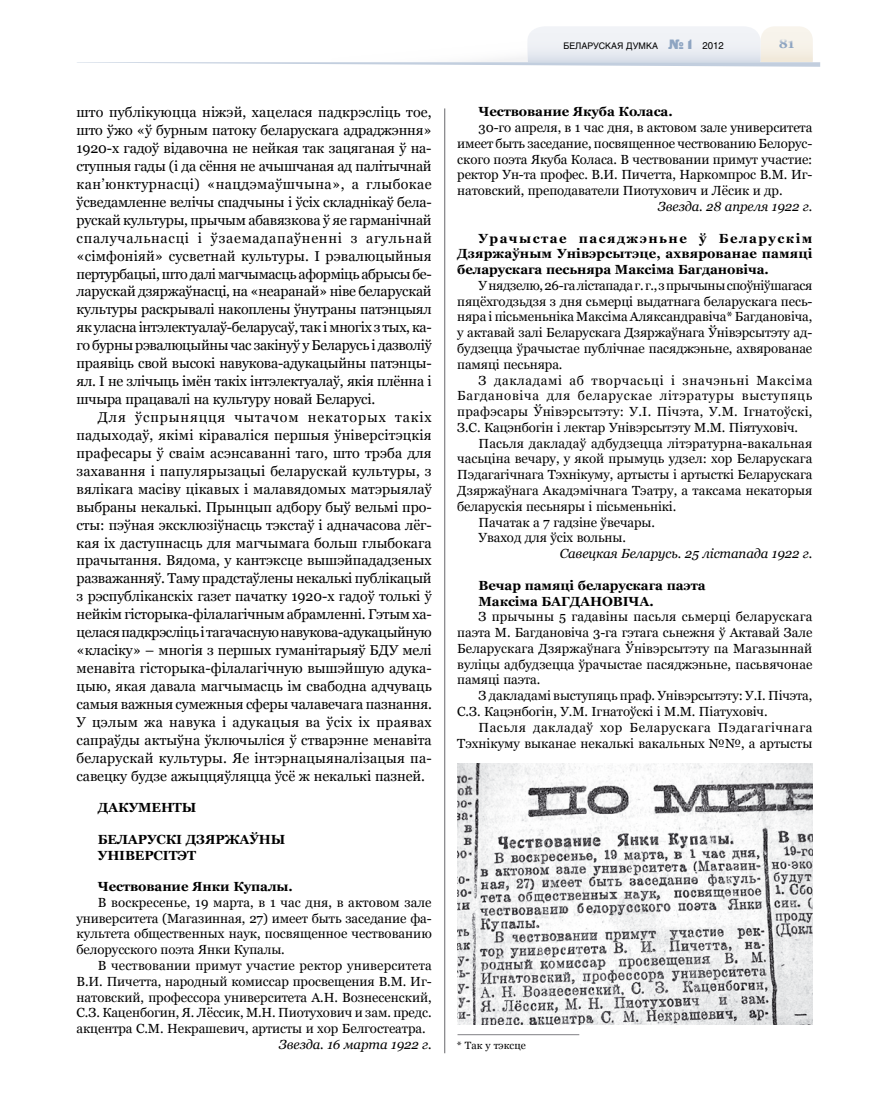
<style>
.page{position:relative;width:872px;height:1106px;background:#fff}
.page>*{position:absolute;margin:0;border:0;box-sizing:border-box;transform-origin:0 0}
.t1{font:14.25px/18px "Georgia";letter-spacing:-.015em;color:#000;text-align:justify}
.t2{font:700 13.5px "Georgia";color:#8ea5c2}
.t3{font:13.2px/15.8px "Georgia";letter-spacing:-.005em;color:#000;text-align:justify}
.t4{font:700 13.2px/15.8px "Georgia";letter-spacing:-.01em;color:#000}
.t5{font:13.2px/15.8px "Georgia";letter-spacing:.04em;color:#000;text-align:right}
.t6{font:italic 13.2px "Georgia";letter-spacing:-.005em;color:#000}
.t7{font:10.5px "Georgia";letter-spacing:.005em;color:#000}
.t8{font:9px "Helios";color:#000}
.s1{font-family:"Black Grotesk C";font-size:13.5px;color:#8ea5c2}
.s2{font-size:9.75px}
</style>
<div class="page">
<hr style="left:444px;top:108px;width:1px;height:945px;background:#68676c">
<svg style="left:77px;top:26px;width:743px;height:41px"></svg>
<img style="left:457px;top:763px;width:355px;height:261px">
<hr style="left:457px;top:1034px;width:122px;height:1px;background:#818084">
<p class="t1" style="left:77px;top:103px;width:357px">што публікуюцца ніжэй, хацелася падкрэсліць тое, што ўжо «ў бурным патоку беларускага адраджэння» 1920-х гадоў відавочна не нейкая так зацяганая ў на&shy;ступныя гады (і да сёння не ачышчаная ад палітычнай кан’юнктурнасці) «нацдэмаўшчына», а глыбокае ўсведамленне велічы спадчыны і ўсіх складнікаў бела&shy;рускай культуры, прычым абавязкова ў яе гарманічнай спалучальнасці і ўзаемадапаўненні з агульнай «сімфоніяй» сусветнай культуры. І рэвалюцыйныя пертурбацыі, што далі магчымасць аформіць абрысы бе&shy;ларускай дзяржаўнасці, на «неаранай» ніве беларускай культуры раскрывалі накоплены ўнутраны патэнцыял як уласна інтэлектуалаў-беларусаў, так і многіх з тых, ка&shy;го бурны рэвалюцыйны час закінуў у Беларусь і дазволіў праявіць свой высокі навукова-адукацыйны патэнцы&shy;ял. І не злічыць імён такіх інтэлектуалаў, якія плённа і шчыра працавалі на культуру новай Беларусі.</p>
<p class="t1" style="left:77px;top:408px;width:357px;text-indent:21px">Для ўспрыняцця чытачом некаторых такіх падыходаў, якімі кіраваліся першыя ўніверсітэцкія прафесары ў сваім асэнсаванні таго, што трэба для захавання і папулярызацыі беларускай культуры, з вялікага масіву цікавых і малавядомых матэрыялаў выбраны некалькі. Прынцып адбору быў вельмі про&shy;сты: пэўная эксклюзіўнасць тэкстаў і адначасова лёг&shy;кая іх даступнасць для магчымага больш глыбокага прачытання. Вядома, у кантэксце вышэйпададзеных разважанняў. Таму прадстаўлены некалькі публікацый з рэспубліканскіх газет пачатку 1920-х гадоў толькі ў нейкім гісторыка-філалагічным абрамленні. Гэтым ха&shy;целася падкрэсліць і тагачасную навукова-адукацыйную «класіку» – многія з першых гуманітарыяў БДУ мелі менавіта гісторыка-філалагічную вышэйшую адука&shy;цыю, якая давала магчымасць ім свабодна адчуваць самыя важныя сумежныя сферы чалавечага пазнання.<br>У цэлым жа навука і адукацыя ва ўсіх іх праявах сапраўды актыўна ўключыліся ў стварэнне менавіта беларускай культуры. Яе інтэрнацыяналізацыя па&shy;савецку будзе ажыццяўляцца ўсё ж некалькі пазней.</p>
<p class="t4" style="left:98px;top:799px;width:100px">ДАКУМЕНТЫ</p>
<p class="t4" style="left:98px;top:831px;width:175px">Беларускі д Зяржаўны<br>Універсітэт</p>
<p class="t4" style="left:98px;top:878px;width:196px">Чествование Янки Купалы.</p>
<p class="t3" style="left:77px;top:894px;width:357px;text-indent:21px">В воскресенье, 19 марта, в 1 час дня, в актовом зале университета (Магазинная, 27) имеет быть заседание фа&shy;культета общественных наук, посвященное чествованию белорусского поэта Янки Купалы.</p>
<p class="t3" style="left:77px;top:957px;width:357px;text-indent:21px">В чествовании примут участие ректор университета В.И. Пичетта, народный комиссар просвещения В.М. Иг&shy;натовский, профессора университета А.Н. Вознесенский, С.З. Каценбогин, Я. Лёссик, М.Н. Пиотухович и зам. предс. акцентра С.М. Некрашевич, артисты и хор Белгостеатра.</p>
<p class="t6" style="left:279px;top:1036px;width:154px">Звезда. 16 марта 1922 г.</p>
<p class="t8" style="left:563px;top:40px;width:162px">БЕЛАРУСКАЯ ДУМКА <span class="s1">№ 1</span> <span class="s2">2012</span></p>
<p class="t2" style="left:778px;top:36px;width:17px">81</p>
<p class="t4" style="left:478px;top:104px;width:196px">Чествование Якуба Коласа.</p>
<p class="t3" style="left:457px;top:120px;width:357px;text-indent:21px">30-го апреля, в 1 час дня, в актовом зале университета имеет быть заседание, посвященное чествованию Белорус&shy;ского поэта Якуба Коласа. В чествовании примут участие: ректор Ун-та профес. В.И. Пичетта, Наркомпрос В.М. Иг&shy;натовский, преподаватели Пиотухович и Лёсик и др.</p>
<p class="t6" style="left:658px;top:199px;width:156px">Звезда. 28 апреля 1922 г.</p>
<p class="t4" style="left:457px;top:230px;width:357px;text-align:justify;text-indent:21px">Урачыстае пасяджэньне ў Беларускім Дзяржаўным Унівэрсытэце, ахвярованае памяці беларускага песьняра Максіма Багдановіча.</p>
<p class="t3" style="left:457px;top:277px;width:357px;text-indent:21px">У нядзелю, 26-га лістапада г. г., з прычыны споўніўшагася пяцёхгодзьдзя з дня сьмерці выдатнага беларускага песь&shy;няра і пісьменьніка Максіма Аляксандравіча* Багдановіча, у актавай залі Беларускага Дзяржаўнага Ўнівэрсытэту ад&shy;будзецца ўрачыстае публічнае пасяджэньне, ахвярованае памяці песьняра.</p>
<p class="t3" style="left:457px;top:372px;width:357px;text-indent:21px">З дакладамі аб творчасьці і значэньні Максіма Багдановіча для беларускае літэратуры выступяць прафэсары Ўнівэрсытэту: У.I. Пічэта, У.М. Ігнатоўскі, З.С. Кацэнбогін і лектар Унівэрсытэту М.М. Піятуховіч.</p>
<p class="t3" style="left:478px;top:435px;width:335px">Пасьля дакладаў адбудзецца літэратурна-вакальная</p>
<p class="t3" style="left:457px;top:451px;width:356px">часьціна вечару, у якой прымуць удзел: хор Беларускага</p>
<p class="t3" style="left:457px;top:467px;width:357px">Пэдагагічнага Тэхнікуму, артысты і артысткі Беларускага</p>
<p class="t3" style="left:457px;top:482px;width:356px">Дзяржаўнага Акадэмічнага Тэатру, а таксама некаторыя</p>
<p class="t3" style="left:457px;top:498px;width:220px">беларускія песьняры і пісьменьнікі.</p>
<p class="t3" style="left:478px;top:514px;width:178px">Пачатак а 7 гадзіне ўвечары.</p>
<p class="t3" style="left:478px;top:530px;width:149px">Уваход для ўсіх вольны.</p>
<p class="t6" style="left:560px;top:546px;width:254px">Савецкая Беларусь. 25 лістапада 1922 г.</p>
<p class="t4" style="left:478px;top:577px;width:229px">Вечар памяці беларускага паэта<br>Максіма БАГДАНОВІЧА.</p>
<p class="t3" style="left:457px;top:609px;width:357px;text-indent:21px">З прычыны 5 гадавіны пасьля сьмерці беларускага паэта М. Багдановіча 3-га гэтага сьнежня ў Актавай Зале Беларускага Дзяржаўнага Ўнівэрсытэту па Магазыннай вуліцы адбудзецца ўрачыстае пасяджэньне, пасьвячонае памяці паэта.</p>
<p class="t3" style="left:457px;top:687px;width:357px;text-indent:21px">З дакладамі выступяць праф. Унівэрсытэту: У.І. Пічэта,<br>С.З. Кацэнбогін, У.М. Ігнатоўскі і М.М. Піатуховіч.</p>
<p class="t5" style="left:457px;top:719px;width:357px">Пасьля дакладаў хор Беларускага Пэдагагічнага<br>Тэхнікуму выканае некалькі вакальных №№, а артысты</p>
<p class="t7" style="left:457px;top:1039px;width:70px">* Так у тэксце</p>
</div>
